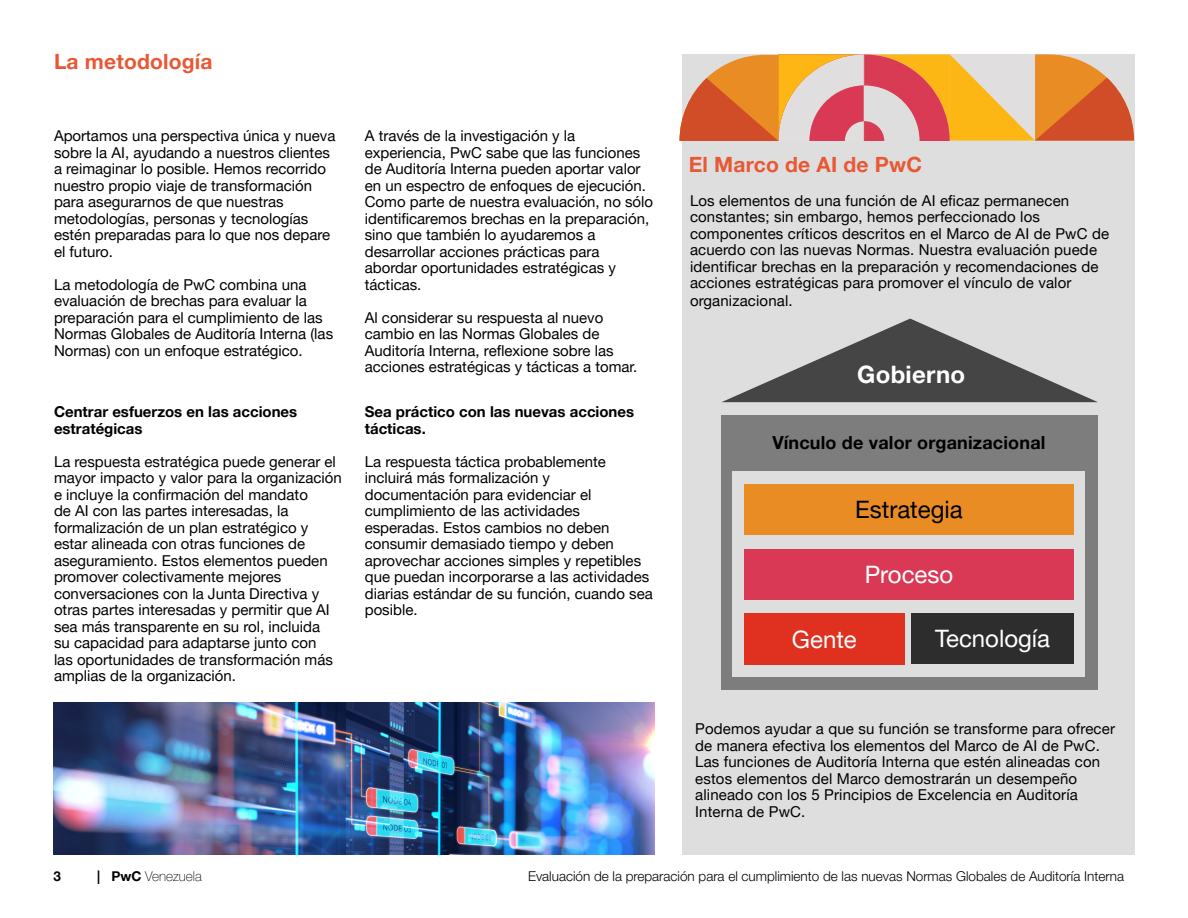
<style>
.page{position:relative;width:1188px;height:918px;background:#fff}
.page>*{position:absolute;margin:0;border:0;box-sizing:border-box;transform-origin:0 0}
.t1{font:24px "Helvetica Neue LT Pro";color:#fff}
.t2{font:24px "Helvetica Neue LT Pro";color:#000}
.t3{font:700 24px "Helvetica Neue LT Pro";letter-spacing:.01em;color:#fff}
.t4{font:700 21px "Helvetica Neue LT Pro";letter-spacing:.01em;color:#e85834}
.t5{font:700 18px "Helvetica Neue LT Pro";letter-spacing:.01em;color:#000100}
.t6{font:15px/16.5px "Helvetica Neue LT Pro";color:#000}
.t7{font:700 15px/16.5px "Helvetica Neue LT Pro";color:#000}
.t8{font:300 13.5px "Helvetica Neue LT Pro";color:#000}
.t9{font:100 13.5px "Helvetica Neue LT Pro";color:#000}
.t10{font:700 13.5px "Helvetica Neue LT Pro";color:#000301}
.s1{font-weight:700}
</style>
<div class="page">
<div style="left:682px;top:54px;width:453px;height:801px;background:#dedede"></div>
<svg style="left:680px;top:54px;width:454px;height:87px"></svg>
<svg style="left:722px;top:319px;width:376px;height:83px"></svg>
<div style="left:722px;top:416px;width:376px;height:274px;background:#7d7d7d"></div>
<div style="left:732px;top:471px;width:352px;height:205px;background:#dedede"></div>
<div style="left:744px;top:484px;width:330px;height:50px;background:#e98c24"></div>
<div style="left:744px;top:549px;width:330px;height:50px;background:#d93954"></div>
<div style="left:744px;top:614px;width:161px;height:51px;background:#e0301f"></div>
<div style="left:911px;top:614px;width:163px;height:50px;background:#2d2d2d"></div>
<img style="left:53px;top:702px;width:601px;height:153px">
<p class="t4" style="left:54px;top:49px;width:160px">La metodología</p>
<p class="t6" style="left:54px;top:127px;width:283px">Aportamos una perspectiva única y nueva sobre la AI, ayudando a nuestros clientes a reimaginar lo posible. Hemos recorrido nuestro propio viaje de transformación para asegurarnos de que nuestras metodologías, personas y tecnologías estén preparadas para lo que nos depare el futuro.</p>
<p class="t6" style="left:54px;top:276px;width:281px">La metodología de PwC combina una evaluación de brechas para evaluar la preparación para el cumplimiento de las Normas Globales de Auditoría Interna (las Normas) con un enfoque estratégico.</p>
<p class="t7" style="left:54px;top:403px;width:245px">Centrar esfuerzos en las acciones estratégicas</p>
<p class="t6" style="left:54px;top:453px;width:289px">La respuesta estratégica puede generar el mayor impacto y valor para la organización e incluye la confirmación del mandato<br>de AI con las partes interesadas, la formalización de un plan estratégico y estar alineada con otras funciones de aseguramiento. Estos elementos pueden promover colectivamente mejores conversaciones con la Junta Directiva y otras partes interesadas y permitir que AI sea más transparente en su rol, incluida<br>su capacidad para adaptarse junto con<br>las oportunidades de transformación más amplias de la organización.</p>
<p class="t6" style="left:365px;top:127px;width:290px">A través de la investigación y la experiencia, PwC sabe que las funciones de Auditoría Interna pueden aportar valor en un espectro de enfoques de ejecución.<br>Como parte de nuestra evaluación, no sólo identificaremos brechas en la preparación, sino que también lo ayudaremos a desarrollar acciones prácticas para abordar oportunidades estratégicas y tácticas.</p>
<p class="t6" style="left:365px;top:309px;width:274px">Al considerar su respuesta al nuevo cambio en las Normas Globales de Auditoría Interna, reflexione sobre las acciones estratégicas y tácticas a tomar.</p>
<p class="t7" style="left:365px;top:403px;width:271px">Sea práctico con las nuevas acciones tácticas.</p>
<p class="t6" style="left:365px;top:453px;width:290px">La respuesta táctica probablemente incluirá más formalización y documentación para evidenciar el cumplimiento de las actividades esperadas. Estos cambios no deben consumir demasiado tiempo y deben aprovechar acciones simples y repetibles que puedan incorporarse a las actividades diarias estándar de su función, cuando sea posible.</p>
<p class="t4" style="left:689px;top:151px;width:235px">El Marco de AI de PwC</p>
<p class="t6" style="left:690px;top:192px;width:421px">Los elementos de una función de AI eficaz permanecen constantes; sin embargo, hemos perfeccionado los componentes críticos descritos en el Marco de AI de PwC de acuerdo con las nuevas Normas. Nuestra evaluación puede identificar brechas en la preparación y recomendaciones de acciones estratégicas para promover el vínculo de valor</p>
<p class="t6" style="left:690px;top:292px;width:104px">organizacional.</p>
<p class="t3" style="left:857px;top:360px;width:109px">Gobierno</p>
<p class="t5" style="left:772px;top:432px;width:275px">Vínculo de valor organizacional</p>
<p class="t2" style="left:855px;top:494px;width:109px">Estrategia</p>
<p class="t1" style="left:865px;top:559px;width:90px">Proceso</p>
<p class="t1" style="left:792px;top:624px;width:66px">Gente</p>
<p class="t1" style="left:935px;top:624px;width:117px">Tecnología</p>
<p class="t6" style="left:695px;top:721px;width:421px">Podemos ayudar a que su función se transforme para ofrecer de manera efectiva los elementos del Marco de AI de PwC.<br>Las funciones de Auditoría Interna que estén alineadas con estos elementos del Marco demostrarán un desempeño</p>
<p class="t6" style="left:695px;top:787px;width:384px">alineado con los 5 Principios de Excelencia en Auditoría<br>Interna de PwC.</p>
<p class="t10" style="left:53px;top:868px;width:9px">3</p>
<p class="t9" style="left:97px;top:868px;width:106px"><span class="s1">| PwC</span> Venezuela</p>
<p class="t8" style="left:528px;top:868px;width:598px">Evaluación de la preparación para el cumplimiento de las nuevas Normas Globales de Auditoría Interna</p>
</div>
